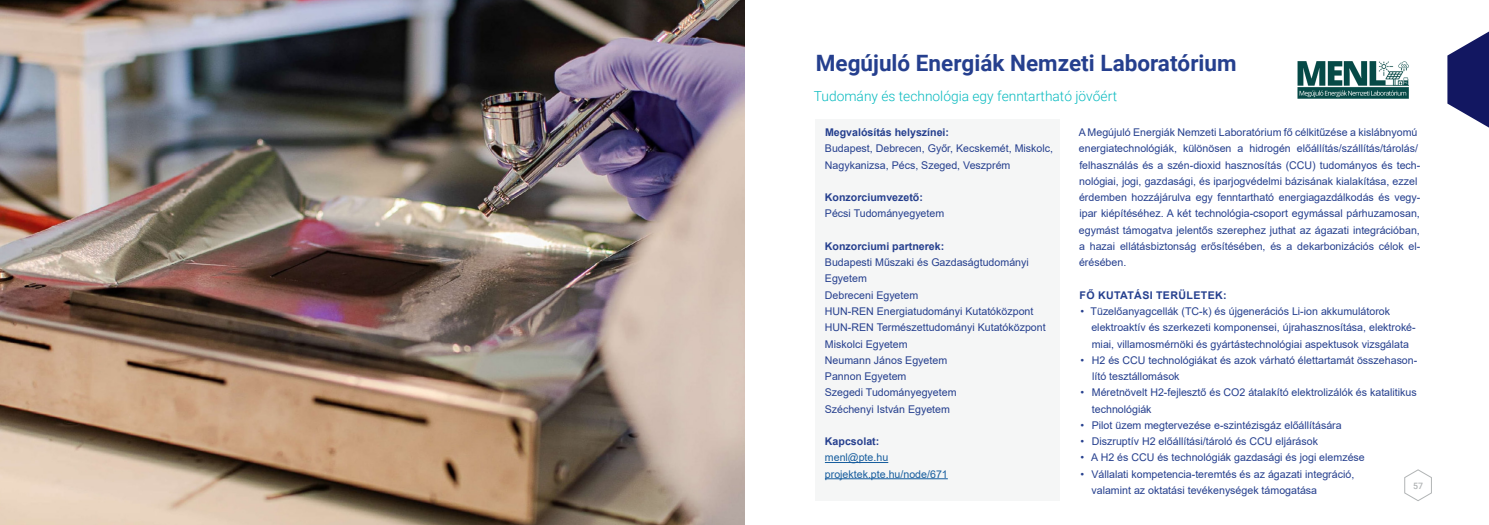
<style>
.page{position:relative;width:1489px;height:525px;background:#fff}
.page>*{position:absolute;margin:0;border:0;box-sizing:border-box;transform-origin:0 0}
.cím{font:700 22.5px "Roboto";color:#253f8e}
.szlogen{font:300 13.75px "Roboto";color:#08babf}
.body_8_5_13{font:10.62px/16.2px "Arial";color:#253f8e}
.t1{font:700 10.62px "Arial";color:#253f8e}
.t2{font:10.62px "Arial";color:#175d9e}
.t3{font:700 10.62px "Arial";letter-spacing:.035em;color:#253f8e}
.t4{font:500 8.75px "Roboto";color:#b1b4b5}
</style>
<div class="page">
<svg style="left:1404px;top:469px;width:28px;height:32px"></svg>
<svg style="left:1447px;top:32px;width:41px;height:95px"></svg>
<img style="left:0;top:0;width:744px;height:524px">
<div style="left:815px;top:120px;width:244px;height:381px;background:#f5f6f6"></div>
<hr style="left:824px;top:462px;width:64px;height:1px;background:#175d9e">
<hr style="left:824px;top:478px;width:123px;height:1px;background:#175d9e">
<img style="left:1297px;top:61px;width:112px;height:38px">
<p class="cím" style="left:815px;top:47px;width:422px">Megújuló Energiák Nemzeti Laboratórium</p>
<p class="szlogen" style="left:814px;top:86px;width:304px">Tudomány és technológia egy fenntartható jövőért</p>
<p class="t1" style="left:825px;top:125px;width:126px">Megvalósítás helyszínei:</p>
<p class="body_8_5_13" style="left:825px;top:140px;width:229px">Budapest, Debrecen, Győr, Kecskemét, Miskolc,<br>Nagykanizsa, Pécs, Szeged, Veszprém</p>
<p class="t1" style="left:825px;top:190px;width:99px">Konzorciumvezető:</p>
<p class="body_8_5_13" style="left:824px;top:205px;width:121px">Pécsi Tudományegyetem</p>
<p class="t1" style="left:825px;top:238px;width:121px">Konzorciumi partnerek:</p>
<p class="body_8_5_13" style="left:824px;top:254px;width:205px">Budapesti Műszaki és Gazdaságtudományi<br>Egyetem</p>
<p class="body_8_5_13" style="left:824px;top:286px;width:95px">Debreceni Egyetem</p>
<p class="body_8_5_13" style="left:824px;top:303px;width:210px">HUN-REN Energiatudományi Kutatóközpont</p>
<p class="body_8_5_13" style="left:824px;top:319px;width:222px">HUN-REN Természettudományi Kutatóközpont</p>
<p class="body_8_5_13" style="left:825px;top:335px;width:84px">Miskolci Egyetem</p>
<p class="body_8_5_13" style="left:825px;top:351px;width:124px">Neumann János Egyetem</p>
<p class="body_8_5_13" style="left:824px;top:368px;width:83px">Pannon Egyetem</p>
<p class="body_8_5_13" style="left:824px;top:384px;width:133px">Szegedi Tudományegyetem</p>
<p class="body_8_5_13" style="left:824px;top:400px;width:127px">Széchenyi István Egyetem</p>
<p class="t1" style="left:825px;top:433px;width:56px">Kapcsolat:</p>
<p class="t2" style="left:824px;top:450px;width:65px">menl@pte.hu</p>
<p class="t2" style="left:824px;top:466px;width:124px">projektek.pte.hu/node/671</p>
<p class="body_8_5_13" style="left:1078px;top:124px;width:343px">A Megújuló Energiák Nemzeti Laboratórium fő célkitűzése a kislábnyomú energiatechnológiák, különösen a hidrogén előállítás/szállítás/tárolás/ felhasználás és a szén-dioxid hasznosítás (CCU) tudományos és tech&shy;nológiai, jogi, gazdasági, és iparjogvédelmi bázisának kialakítása, ezzel érdemben hozzájárulva egy fenntartható energiagazdálkodás és vegy&shy;ipar kiépítéséhez. A két technológia-csoport egymással párhuzamosan, egymást támogatva jelentős szerephez juthat az ágazati integrációban, a hazai ellátásbiztonság erősítésében, és a dekarbonizációs célok el&shy;érésében.</p>
<p class="t3" style="left:1079px;top:287px;width:148px">FŐ KUTATÁSI TERÜLETEK:</p>
<p class="body_8_5_13" style="left:1091px;top:303px;width:326px;text-indent:-11px">• Tüzelőanyagcellák (TC-k) és újgenerációs Li-ion akkumulátorok elektroaktív és szerkezeti komponensei, újrahasznosítása, elektroké&shy;miai, villamosmérnöki és gyártástechnológiai aspektusok vizsgálata</p>
<p class="body_8_5_13" style="left:1092px;top:351px;width:327px;text-indent:-12px">• H2 és CCU technológiákat és azok várható élettartamát összehason&shy;lító tesztállomások</p>
<p class="body_8_5_13" style="left:1091px;top:384px;width:326px;text-indent:-12px">• Méretnövelt H2-fejlesztő és CO2 átalakító elektrolizálók és katalitikus technológiák</p>
<p class="body_8_5_13" style="left:1080px;top:416px;width:263px">• Pilot üzem megtervezése e-szintézisgáz előállítására</p>
<p class="body_8_5_13" style="left:1080px;top:433px;width:239px">• Diszruptív H2 előállítási/tároló és CCU eljárások</p>
<p class="body_8_5_13" style="left:1080px;top:449px;width:286px">• A H2 és CCU és technológiák gazdasági és jogi elemzése</p>
<p class="body_8_5_13" style="left:1091px;top:465px;width:264px;text-indent:-11px">• Vállalati kompetencia-teremtés és az ágazati integráció, valamint az oktatási tevékenységek támogatása</p>
<p class="t4" style="left:1412px;top:479px;width:11px">57</p>
</div>
